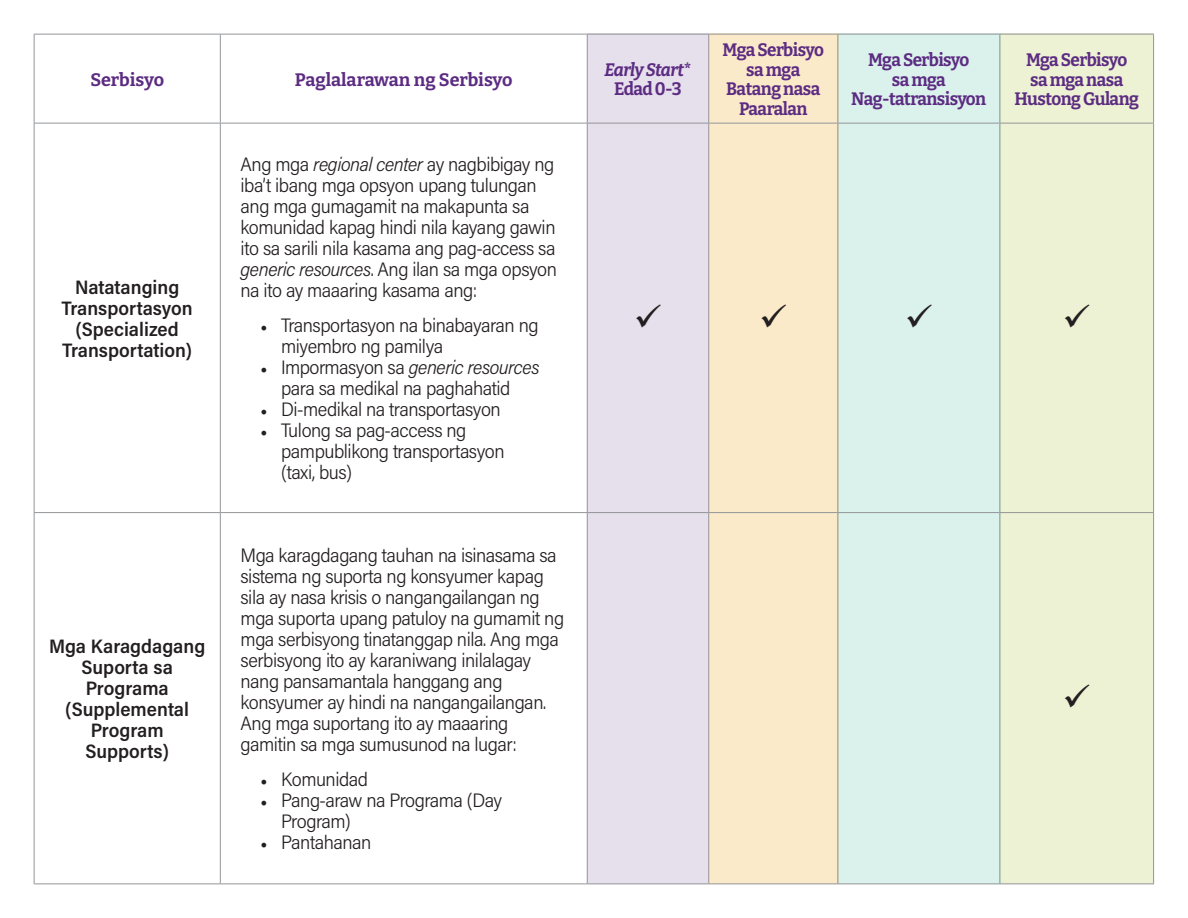
<style>
.page{position:relative;width:1188px;height:918px;background:#fff}
.page>*{position:absolute;margin:0;border:0;box-sizing:border-box;transform-origin:0 0}
.t1{font:300 19.5px/21px "Acumin Pro Semi Cond";letter-spacing:-.025em;color:#231f20}
.t2{font:600 19.5px/21px "Acumin Pro Semi Cond";color:#231f20;text-align:center}
.t3{font:700 18px/19.5px "Bitter";letter-spacing:-.03em;color:#5c2c82;text-align:center;scale:.95 1}
.t4{font:700 18px "Bitter";letter-spacing:-.005em;color:#5c2c82}
.t5{font:italic 700 18px/19.5px "Bitter";letter-spacing:-.04em;color:#5c2c82;text-align:center;scale:.95 1}
.s1{font-style:normal}
.s2{font-style:italic}
.s3{font-family:"Minion Pro";font-weight:400;font-size:18px}
</style>
<div class="page">
<div style="left:709px;top:34px;width:129px;height:850px;background:#fbeaca"></div>
<div style="left:587px;top:34px;width:122px;height:850px;background:#e6dfec"></div>
<div style="left:1001px;top:34px;width:153px;height:850px;background:#eef2d4"></div>
<div style="left:838px;top:34px;width:163px;height:850px;background:#dbf1ec"></div>
<hr style="left:34px;top:34px;width:186px;height:1px;background:#939598">
<hr style="left:34px;top:35px;width:1px;height:88px;background:#939598">
<hr style="left:220px;top:34px;width:367px;height:1px;background:#939598">
<hr style="left:220px;top:35px;width:1px;height:88px;background:#939598">
<hr style="left:587px;top:34px;width:122px;height:1px;background:#939598">
<hr style="left:587px;top:35px;width:1px;height:88px;background:#939598">
<hr style="left:709px;top:34px;width:129px;height:1px;background:#939598">
<hr style="left:708px;top:35px;width:1px;height:88px;background:#939598">
<hr style="left:838px;top:34px;width:162px;height:1px;background:#939598">
<hr style="left:837px;top:35px;width:1px;height:88px;background:#939598">
<hr style="left:1000px;top:34px;width:154px;height:1px;background:#939598">
<hr style="left:999px;top:35px;width:1px;height:88px;background:#939598">
<hr style="left:1153px;top:35px;width:1px;height:88px;background:#939598">
<hr style="left:34px;top:123px;width:186px;height:1px;background:#939598">
<hr style="left:34px;top:123px;width:1px;height:389px;background:#939598">
<hr style="left:220px;top:123px;width:367px;height:1px;background:#939598">
<hr style="left:220px;top:123px;width:1px;height:389px;background:#939598">
<hr style="left:587px;top:123px;width:122px;height:1px;background:#939598">
<hr style="left:587px;top:123px;width:1px;height:389px;background:#939598">
<hr style="left:709px;top:123px;width:129px;height:1px;background:#939598">
<hr style="left:708px;top:123px;width:1px;height:389px;background:#939598">
<hr style="left:838px;top:123px;width:162px;height:1px;background:#939598">
<hr style="left:837px;top:123px;width:1px;height:389px;background:#939598">
<hr style="left:1000px;top:123px;width:154px;height:1px;background:#939598">
<hr style="left:999px;top:123px;width:1px;height:389px;background:#939598">
<hr style="left:1153px;top:123px;width:1px;height:389px;background:#939598">
<hr style="left:34px;top:512px;width:186px;height:1px;background:#939598">
<hr style="left:34px;top:513px;width:1px;height:371px;background:#939598">
<hr style="left:220px;top:512px;width:367px;height:1px;background:#939598">
<hr style="left:220px;top:513px;width:1px;height:371px;background:#939598">
<hr style="left:587px;top:512px;width:122px;height:1px;background:#939598">
<hr style="left:587px;top:513px;width:1px;height:371px;background:#939598">
<hr style="left:709px;top:512px;width:129px;height:1px;background:#939598">
<hr style="left:708px;top:513px;width:1px;height:371px;background:#939598">
<hr style="left:838px;top:512px;width:162px;height:1px;background:#939598">
<hr style="left:837px;top:513px;width:1px;height:371px;background:#939598">
<hr style="left:1000px;top:512px;width:154px;height:1px;background:#939598">
<hr style="left:999px;top:513px;width:1px;height:371px;background:#939598">
<hr style="left:1153px;top:513px;width:1px;height:371px;background:#939598">
<hr style="left:34px;top:884px;width:186px;height:1px;background:#939598">
<hr style="left:220px;top:884px;width:367px;height:1px;background:#939598">
<hr style="left:587px;top:884px;width:122px;height:1px;background:#939598">
<hr style="left:709px;top:884px;width:129px;height:1px;background:#939598">
<hr style="left:838px;top:884px;width:162px;height:1px;background:#939598">
<hr style="left:1000px;top:884px;width:154px;height:1px;background:#939598">
<p class="t4" style="left:90px;top:68px;width:75px">Serbisyo</p>
<p class="t4" style="left:295px;top:68px;width:219px">Paglalarawan ng Serbisyo</p>
<p class="t5" style="left:604px;top:59px;width:93px">Early Start<span class="s1">*<br>Edad 0-3</span></p>
<p class="t2" style="left:62px;top:275px;width:133px">Natatanging<br>Transportasyon (Specialized<br>Transportation)</p>
<p class="t2" style="left:49px;top:635px;width:158px">Mga Karagdagang<br>Suporta sa<br>Programa (Supplemental<br>Program<br>Supports)</p>
<p class="t1" style="left:241px;top:153px;width:318px">Ang mga <span class="s2">regional center</span> ay nagbibigay ng iba’t ibang mga opsyon upang tulungan ang mga gumagamit na makapunta sa komunidad kapag hindi nila kayang gawin ito sa sarili nila kasama ang pag-access sa <span class="s2">generic resources</span>. Ang ilan sa mga opsyon na ito ay maaaring kasama ang:</p>
<p class="t1" style="left:281px;top:314px;width:259px;text-indent:-21px"><span class="s3">•</span> Transportasyon na binabayaran ng miyembro ng pamilya</p>
<p class="t1" style="left:261px;top:356px;width:280px;text-align:center"><span class="s3">•</span> Impormasyon sa <span class="s2">generic resources </span>para sa medikal na paghahatid</p>
<p class="t1" style="left:261px;top:398px;width:242px"><span class="s3">•</span> Di-medikal na transportasyon</p>
<p class="t1" style="left:281px;top:419px;width:225px;text-indent:-21px"><span class="s3">•</span> Tulong sa pag-access ng pampublikong transportasyon (taxi, bus)</p>
<p class="t1" style="left:241px;top:544px;width:325px">Mga karagdagang tauhan na isinasama sa sistema ng suporta ng konsyumer kapag sila ay nasa krisis o nangangailangan ng mga suporta upang patuloy na gumamit ng mga serbisyong tinatanggap nila. Ang mga serbisyong ito ay karaniwang inilalagay nang pansamantala hanggang ang konsyumer ay hindi na nangangailangan.<br>Ang mga suportang ito ay maaaring gamitin sa mga sumusunod na lugar:</p>
<p class="t1" style="left:261px;top:768px;width:109px"><span class="s3">•</span> Komunidad</p>
<p class="t1" style="left:281px;top:789px;width:223px;text-indent:-21px"><span class="s3">•</span> Pang-araw na Programa (Day<br>Program)</p>
<p class="t1" style="left:261px;top:831px;width:112px"><span class="s3">•</span> Pantahanan</p>
<p class="t3" style="left:723px;top:40px;width:108px">Mga Serbisyo sa mga<br>Batang nasa<br>Paaralan</p>
<p class="t3" style="left:851px;top:50px;width:144px">Mga Serbisyo<br>sa mga<br>Nag-tatransisyon</p>
<p class="t3" style="left:1014px;top:50px;width:133px">Mga Serbisyo<br>sa mga nasa<br>Hustong Gulang</p>
</div>
